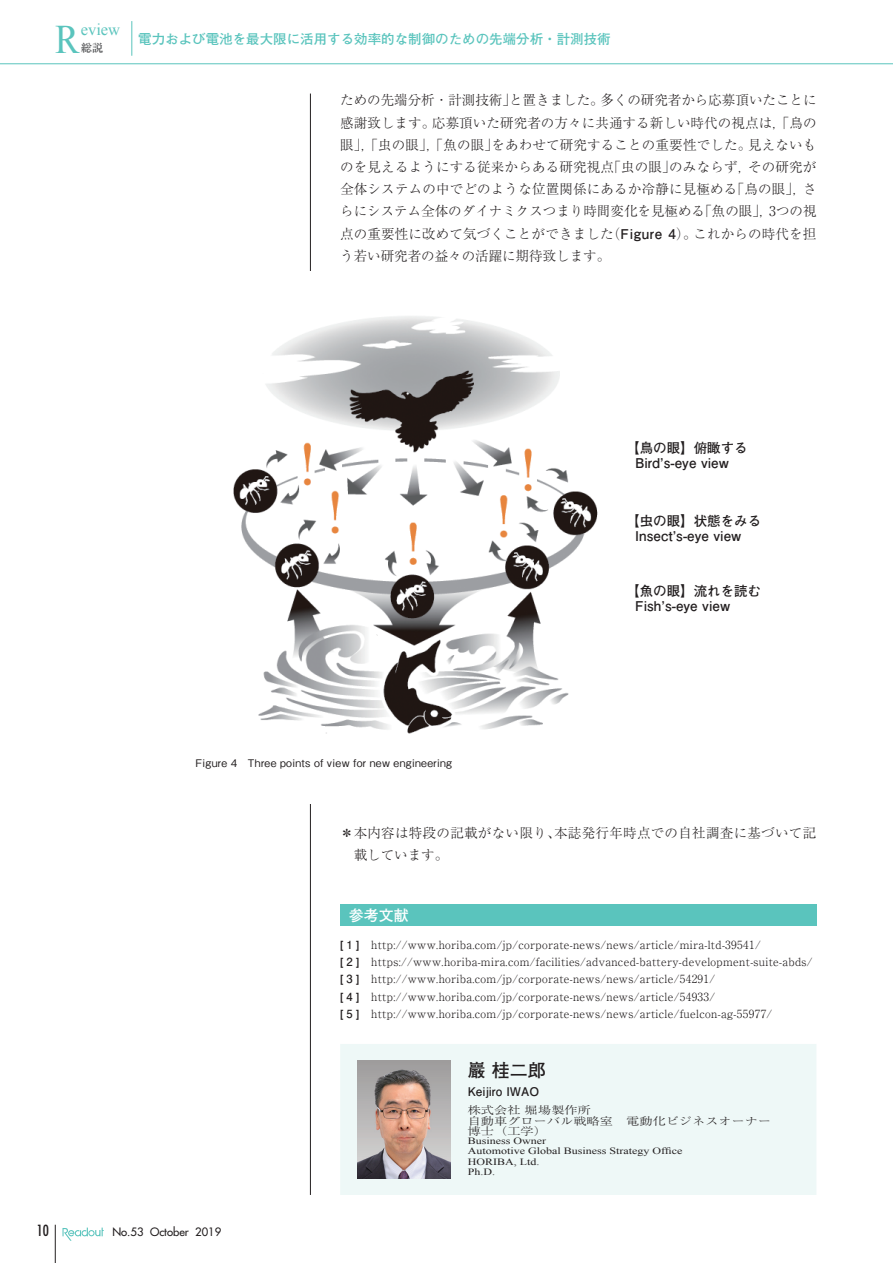
<style>
.page{position:relative;width:893px;height:1263px;background:#fff}
.page>*{position:absolute;margin:0;border:0;box-sizing:border-box;transform-origin:0 0}
.t1{font:40.5px "Times New Roman";color:#5ac4bd;scale:.9 1}
.t2{font:700 18px "Futo Go B101 Pro";color:#231f20}
.t3{font:16.5px "Times New Roman";color:#5ac4bd}
.t4{font:700 15px "Futo Go B101 Pro";color:#fff}
.t5{font:condensed 15px "Futura";color:#231f20}
.t6{font:300 13.5px/22.2px "Ryumin Pro";letter-spacing:.015em;color:#231f20;text-align:justify}
.t7{font:700 13.5px/15px "Futo Go B101 Pro";color:#231f20}
.t8{font:700 13.35px "Futo Go B101 Pro";color:#5ac4bd}
.t9{font:700 12px "Futo Go B101 Pro";color:#231f20}
.t10{font:300 11.25px/17.2px "Ryumin Pro";letter-spacing:.03em;color:#231f20}
.t11{font:11.25px "Futura";color:#231f20}
.t12{font:700 11.25px "Ryumin Pro";color:#57585a}
.t13{font:500 10.5px "Gothic BBB Pro";letter-spacing:.03em;color:#231f20}
.t14{font:300 10.5px/10.4px "Ryumin Pro";color:#231f20;scale:1.25 1}
.t15{font:9.6px/10.4px "Times New Roman";color:#231f20;scale:1.25 1}
.s1{font-family:"Futo Go B101 Pro";font-weight:700}
</style>
<div class="page">
<hr style="left:0;top:63px;width:893px;height:1px;background:#5ac4bd">
<hr style="left:55px;top:1225px;width:1px;height:38px;background:#231f20">
<svg style="left:63px;top:1227px;width:41px;height:14px"></svg>
<hr style="left:131px;top:21px;width:1px;height:35px;background:#5ac4bd">
<div style="left:340px;top:904px;width:476px;height:22px;background:#5ac4bd"></div>
<div style="left:340px;top:1044px;width:476px;height:151px;background:#eef8f7"></div>
<img style="left:357px;top:1061px;width:94px;height:117px">
<hr style="left:310px;top:94px;width:1px;height:1101px;background:#231f20">
<div style="left:281px;top:271px;width:59px;height:533px;background:#fff"></div>
<img style="left:233px;top:316px;width:365px;height:418px">
<h1 class="t1" style="left:55px;top:13px;width:29px">R</h1>
<h3 class="t3" style="left:81px;top:19px;width:41px">eview</h3>
<p class="t12" style="left:81px;top:39px;width:24px">総説</p>
<p class="t8" style="left:138px;top:28px;width:474px">電力および電池を最大限に活用する効率的な制御のための先端分析・計測技術</p>
<p class="t6" style="left:340px;top:88px;width:478px">ための先端分析・計測技術」と置きました。多くの研究者から応募頂いたことに感謝致します。応募頂いた研究者の方々に共通する新しい時代の視点は，「鳥の眼」，「虫の眼」，「魚の眼」をあわせて研究することの重要性でした。見えないものを見えるようにする従来からある研究視点「虫の眼」のみならず，その研究が全体システムの中でどのような位置関係にあるか冷静に見極める「鳥の眼」，さらにシステム全体のダイナミクスつまり時間変化を見極める「魚の眼」，3つの視点の重要性に改めて気づくことができました（<span class="s1">Figure 4</span>）。これからの時代を担う若い研究者の益々の活躍に期待致します。</p>
<p class="t7" style="left:635px;top:439px;width:114px;text-indent:-9px">【鳥の眼】俯瞰する<br>Birdʼs-eye view</p>
<p class="t7" style="left:635px;top:511px;width:128px;text-indent:-9px">【虫の眼】状態をみる<br>Insectʼs-eye view</p>
<p class="t13" style="left:196px;top:755px;width:258px">Figure 4 Three points of view for new engineering</p>
<p class="t7" style="left:635px;top:582px;width:128px;text-indent:-9px">【魚の眼】流れを読む<br>Fishʼs-eye view</p>
<p class="t6" style="left:354px;top:821px;width:464px;text-indent:-14px">＊ 本内容は特段の記載がない限り、本誌発行年時点での自社調査に基づいて記載しています。</p>
<h3 class="t4" style="left:349px;top:903px;width:62px">参考文献</h3>
<p class="t10" style="left:340px;top:935px;width:474px"><span class="s1">[ 1 ]</span> http://www.horiba.com/jp/corporate-news/news/article/mira-ltd-39541/<br><span class="s1">[ 2 ]</span> https://www.horiba-mira.com/facilities/advanced-battery-development-suite-abds/ <span class="s1">[ 3 ]</span> http://www.horiba.com/jp/corporate-news/news/article/54291/<br><span class="s1">[ 4 ]</span> http://www.horiba.com/jp/corporate-news/news/article/54933/<br><span class="s1">[ 5 ]</span> http://www.horiba.com/jp/corporate-news/news/article/fuelcon-ag-55977/</p>
<h2 class="t2" style="left:468px;top:1056px;width:79px">巖 桂二郎</h2>
<p class="t9" style="left:468px;top:1082px;width:73px">Keijiro IWAO</p>
<p class="t14" style="left:468px;top:1104px;width:244px">株式会社 堀場製作所<br>自動車グローバル戦略室　電動化ビジネスオーナー博士（工学）</p>
<p class="t15" style="left:468px;top:1135px;width:173px">Business Owner<br>Automotive Global Business Strategy Office<br>HORIBA, Ltd.<br>Ph.D.</p>
<h3 class="t5" style="left:37px;top:1221px;width:14px">10</h3>
<p class="t11" style="left:112px;top:1225px;width:110px">No.53 October 2019</p>
</div>
